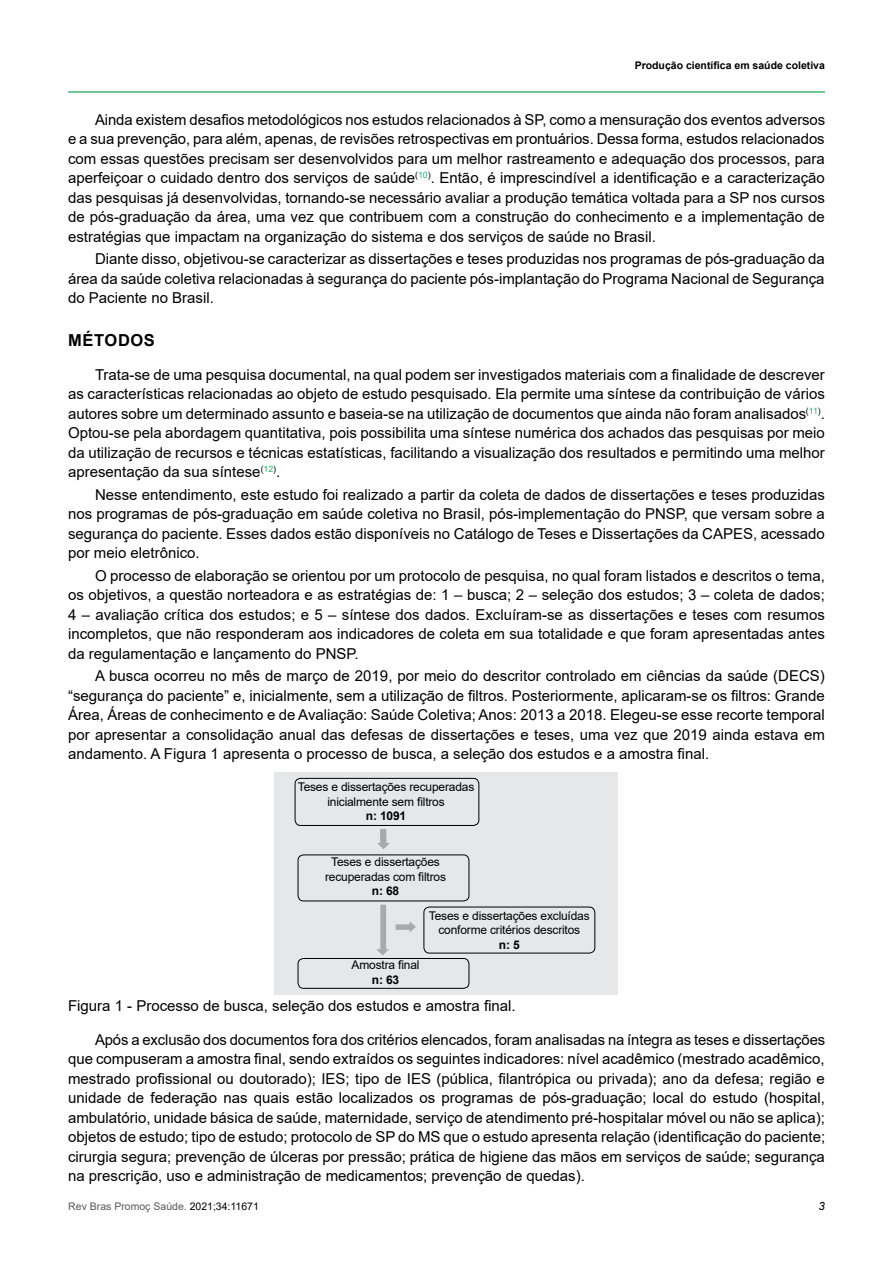
<style>
.page{position:relative;width:893px;height:1263px;background:#fff}
.page>*{position:absolute;margin:0;border:0;box-sizing:border-box;transform-origin:0 0}
.t1{font:700 16.5px "Arial";letter-spacing:.035em;color:#000}
.t2{font:15px/19.5px "Arial";color:#000;text-align:justify}
.t3{font:12px/14.4px "Arial";letter-spacing:-.015em;color:#000;text-align:center}
.t4{font:700 12px "Arial";letter-spacing:-.015em;color:#000}
.t5{font:italic 11.4px "Arial";color:#000}
.t6{font:700 10.5px "Arial";color:#000}
.t7{font:10.5px "Arial";color:#58595b}
.s1{color:#000}
</style>
<div class="page">
<hr style="left:68px;top:91px;width:757px;height:2px;background:#41b878">
<div style="left:274px;top:772px;width:344px;height:223px;background:#e6e7e8"></div>
<div style="left:298px;top:854px;width:171px;height:47px;border:1px solid #000;border-radius:6px"></div>
<div style="left:423px;top:907px;width:172px;height:46px;border:1px solid #000;border-radius:6px"></div>
<div style="left:298px;top:958px;width:171px;height:31px;border:1px solid #000;border-radius:6px"></div>
<div style="left:295px;top:778px;width:184px;height:48px;border:1px solid #000;border-radius:6px"></div>
<svg style="left:377px;top:829px;width:13px;height:20px"></svg>
<svg style="left:396px;top:921px;width:20px;height:11px"></svg>
<svg style="left:376px;top:905px;width:13px;height:50px"></svg>
<p class="t6" style="left:635px;top:58px;width:192px">Produção científica em saúde coletiva</p>
<p class="t2" style="left:68px;top:110px;width:759px;text-indent:27px">Ainda existem desafios metodológicos nos estudos relacionados à SP, como a mensuração dos eventos adversos e a sua prevenção, para além, apenas, de revisões retrospectivas em prontuários. Dessa forma, estudos relacionados com essas questões precisam ser desenvolvidos para um melhor rastreamento e adequação dos processos, para aperfeiçoar o cuidado dentro dos serviços de saúde<sup>(</sup><sup>10</sup><sup>)</sup>. Então, é imprescindível a identificação e a caracterização das pesquisas já desenvolvidas, tornando-se necessário avaliar a produção temática voltada para a SP nos cursos de pós-graduação da área, uma vez que contribuem com a construção do conhecimento e a implementação de estratégias que impactam na organização do sistema e dos serviços de saúde no Brasil.</p>
<p class="t2" style="left:68px;top:249px;width:758px;text-indent:27px">Diante disso, objetivou-se caracterizar as dissertações e teses produzidas nos programas de pós-graduação da área da saúde coletiva relacionadas à segurança do paciente pós-implantação do Programa Nacional de Segurança do Paciente no Brasil.</p>
<p class="t1" style="left:68px;top:328px;width:88px">MÉTODOS</p>
<p class="t2" style="left:68px;top:365px;width:758px;text-indent:27px">Trata-se de uma pesquisa documental, na qual podem ser investigados materiais com a finalidade de descrever as características relacionadas ao objeto de estudo pesquisado. Ela permite uma síntese da contribuição de vários autores sobre um determinado assunto e baseia-se na utilização de documentos que ainda não foram analisados<sup>(</sup><sup>11</sup><sup>)</sup>.<br>Optou-se pela abordagem quantitativa, pois possibilita uma síntese numérica dos achados das pesquisas por meio da utilização de recursos e técnicas estatísticas, facilitando a visualização dos resultados e permitindo uma melhor apresentação da sua síntese<sup>(</sup><sup>12</sup><sup>)</sup>.</p>
<p class="t2" style="left:68px;top:484px;width:758px;text-indent:27px">Nesse entendimento, este estudo foi realizado a partir da coleta de dados de dissertações e teses produzidas nos programas de pós-graduação em saúde coletiva no Brasil, pós-implementação do PNSP, que versam sobre a segurança do paciente. Esses dados estão disponíveis no Catálogo de Teses e Dissertações da CAPES, acessado por meio eletrônico.</p>
<p class="t2" style="left:68px;top:565px;width:758px;text-indent:27px">O processo de elaboração se orientou por um protocolo de pesquisa, no qual foram listados e descritos o tema, os objetivos, a questão norteadora e as estratégias de: 1 – busca; 2 – seleção dos estudos; 3 – coleta de dados; 4 – avaliação crítica dos estudos; e 5 – síntese dos dados. Excluíram-se as dissertações e teses com resumos incompletos, que não responderam aos indicadores de coleta em sua totalidade e que foram apresentadas antes da regulamentação e lançamento do PNSP.</p>
<p class="t2" style="left:68px;top:666px;width:758px;text-indent:27px">A busca ocorreu no mês de março de 2019, por meio do descritor controlado em ciências da saúde (DECS) “segurança do paciente” e, inicialmente, sem a utilização de filtros. Posteriormente, aplicaram-se os filtros: Grande Área, Áreas de conhecimento e de Avaliação: Saúde Coletiva; Anos: 2013 a 2018. Elegeu-se esse recorte temporal por apresentar a consolidação anual das defesas de dissertações e teses, uma vez que 2019 ainda estava em andamento. A Figura 1 apresenta o processo de busca, a seleção dos estudos e a amostra final.</p>
<p class="t3" style="left:298px;top:780px;width:178px">Teses e dissertações recuperadas inicialmente sem filtros</p>
<p class="t4" style="left:366px;top:807px;width:42px">n: 1091</p>
<p class="t3" style="left:325px;top:855px;width:122px">Teses e dissertações recuperadas com filtros</p>
<p class="t4" style="left:372px;top:882px;width:29px">n: 68</p>
<p class="t3" style="left:429px;top:908px;width:162px">Teses e dissertações excluídas conforme critérios descritos</p>
<p class="t4" style="left:499px;top:936px;width:22px">n: 5</p>
<p class="t3" style="left:352px;top:958px;width:70px">Amostra final</p>
<p class="t4" style="left:372px;top:971px;width:29px">n: 63</p>
<p class="t2" style="left:68px;top:996px;width:449px">Figura 1 - Processo de busca, seleção dos estudos e amostra final.</p>
<p class="t2" style="left:68px;top:1030px;width:759px;text-indent:27px">Após a exclusão dos documentos fora dos critérios elencados, foram analisadas na íntegra as teses e dissertações que compuseram a amostra final, sendo extraídos os seguintes indicadores: nível acadêmico (mestrado acadêmico, mestrado profissional ou doutorado); IES; tipo de IES (pública, filantrópica ou privada); ano da defesa; região e unidade de federação nas quais estão localizados os programas de pós-graduação; local do estudo (hospital, ambulatório, unidade básica de saúde, maternidade, serviço de atendimento pré-hospitalar móvel ou não se aplica); objetos de estudo; tipo de estudo; protocolo de SP do MS que o estudo apresenta relação (identificação do paciente; cirurgia segura; prevenção de úlceras por pressão; prática de higiene das mãos em serviços de saúde; segurança na prescrição, uso e administração de medicamentos; prevenção de quedas).</p>
<p class="t7" style="left:68px;top:1198px;width:192px">Rev Bras Promoç Saúde. <span class="s1">2021;34:11671</span></p>
<p class="t5" style="left:819px;top:1198px;width:8px">3</p>
</div>
